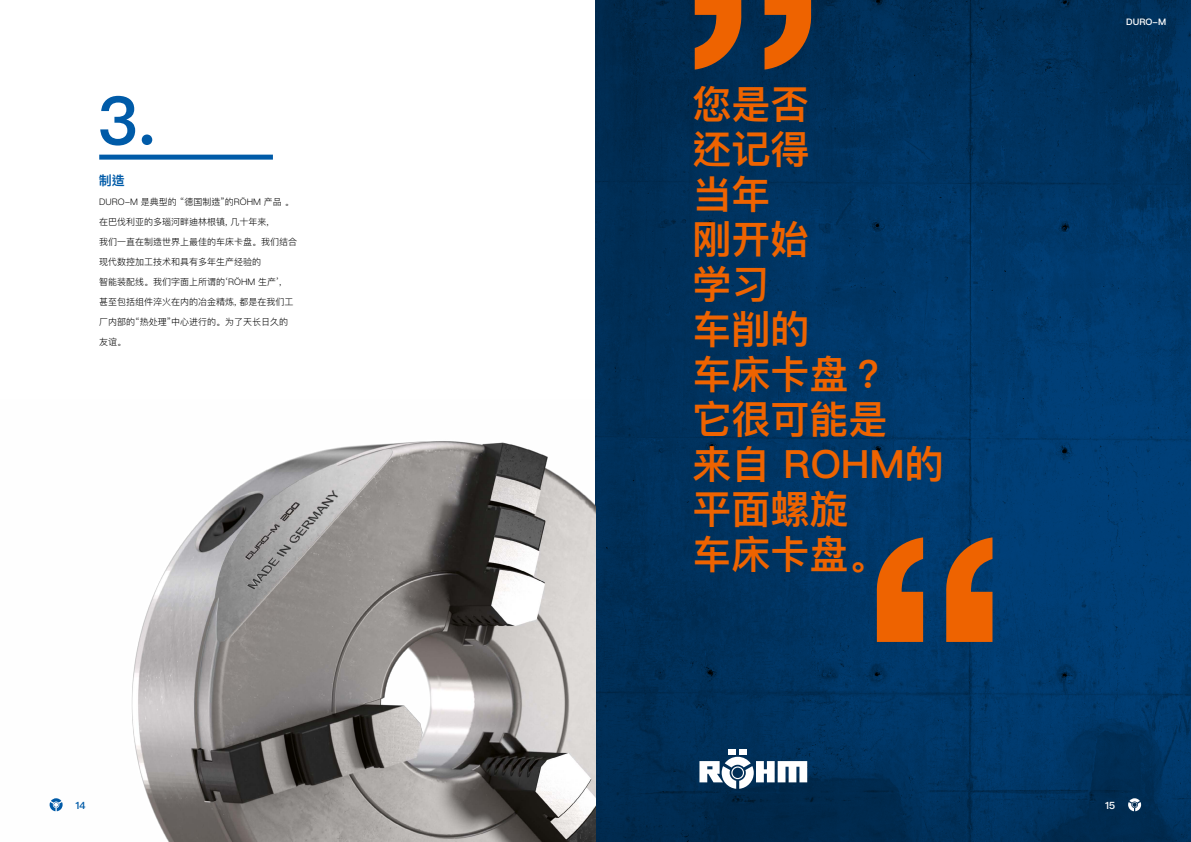
<style>
.page{position:relative;width:1191px;height:842px;background:#fff}
.page>*{position:absolute;margin:0;border:0;box-sizing:border-box;transform-origin:0 0}
.t1{font:600 67px "Ping Fang HK";color:#005ba8}
.t2{font:600 39px/45px "Ping Fang HK";color:#ee6300}
.t3{font:600 13px "Ping Fang HK";color:#005ba8}
.t4{font:600 10px "Ping Fang HK";color:#005ba8}
.t5{font:600 10px "Ping Fang HK";color:#fff}
.t6{font:300 9px "Ping Fang HK";color:#000}
.t7{font:600 9px "Ping Fang HK";color:#fff}
</style>
<div class="page">
<svg style="left:595px;top:0;width:596px;height:842px;background:#003461"></svg>
<svg style="left:694px;top:0;width:118px;height:70px;background:#794828"></svg>
<svg style="left:876px;top:537px;width:116px;height:105px;background:#90522a"></svg>
<svg style="left:1128px;top:798px;width:13px;height:13px"></svg>
<div style="left:728px;top:750px;width:8px;height:5px;background:#fff"></div>
<div style="left:739px;top:750px;width:8px;height:5px;background:#fff"></div>
<svg style="left:699px;top:757px;width:108px;height:32px"></svg>
<img style="left:49px;top:441px;width:546px;height:401px">
<div style="left:99px;top:155px;width:174px;height:5px;background:#005ba8"></div>
<h1 class="t1" style="left:98px;top:79px;width:60px">3.</h1>
<h3 class="t3" style="left:99px;top:172px;width:27px">制造</h3>
<p class="t6" style="left:99px;top:196px;width:196px">DURO-M 是典型的 “德国制造”的RÖHM 产品 。</p>
<p class="t6" style="left:99px;top:216px;width:171px">在巴伐利亚的多瑙河畔迪林根镇, 几十年来,</p>
<p class="t6" style="left:99px;top:236px;width:199px">我们一直在制造世界上最佳的车床卡盘。我们结合</p>
<p class="t6" style="left:99px;top:256px;width:163px">现代数控加工技术和具有多年生产经验的</p>
<p class="t6" style="left:99px;top:276px;width:184px">智能装配线。我们字面上所谓的‘RÖHM 生产’,</p>
<p class="t6" style="left:99px;top:296px;width:196px">甚至包括组件淬火在内的冶金精炼, 都是在我们工</p>
<p class="t6" style="left:99px;top:316px;width:190px">厂内部的“热处理”中心进行的。为了天长日久的</p>
<p class="t6" style="left:99px;top:336px;width:28px">友谊。</p>
<p class="t4" style="left:75px;top:799px;width:12px">14</p>
<h2 class="t2" style="left:692px;top:81px;width:253px">您是否<br>还记得<br>当年<br>刚开始<br>学习<br>车削的<br>车床卡盘？<br>它很可能是<br>来自 ROHM的平面螺旋<br>车床卡盘。</h2>
<p class="t7" style="left:1126px;top:16px;width:41px">DURO-M</p>
<p class="t5" style="left:1105px;top:799px;width:12px">15</p>
</div>
